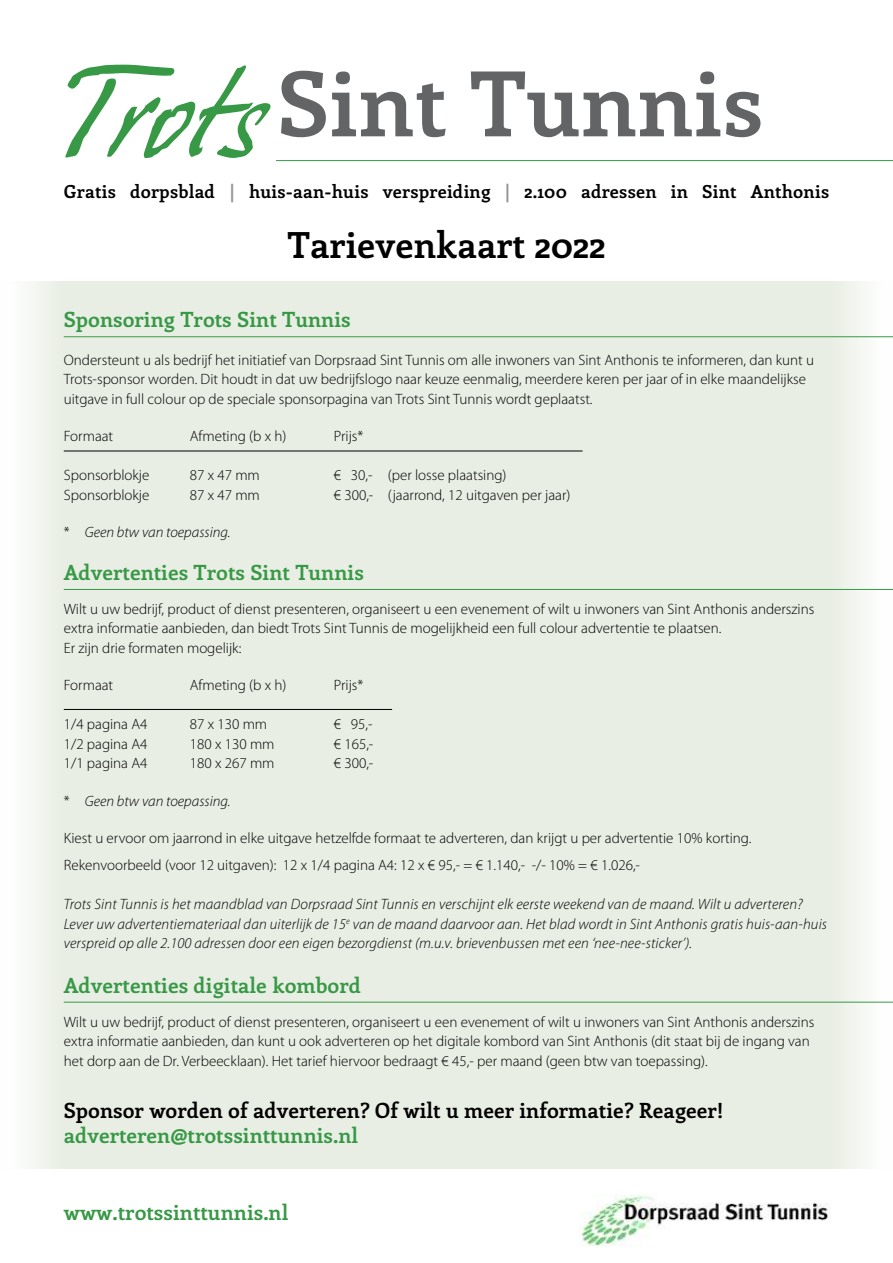
<style>
.page{position:relative;width:893px;height:1263px;background:#fff}
.page>*{position:absolute;margin:0;border:0;box-sizing:border-box;transform-origin:0 0}
.t1{font:700 90px "Enriqueta";color:#636466}
.t2{font:700 36px "Enriqueta";color:#000}
.t3{font:700 21px "Enriqueta";color:#379846}
.t4{font:700 21px "Enriqueta";color:#000}
.t5{font:700 18px "Enriqueta";letter-spacing:.01em;color:#000}
.t6{font:300 15px/19.5px "Myriad Pro";color:#000}
.t7{font:italic 300 15px/19.5px "Myriad Pro";letter-spacing:.01em;color:#000}
.s1{font-family:"Hans Hand";font-weight:400;font-size:112.5px;color:#379846}
.s2{color:#939598}
.s3{font-style:normal}
</style>
<div class="page">
<div style="left:250px;top:281px;width:643px;height:888px;background:#e8eee3"></div>
<div style="left:0;top:282px;width:643px;height:887px;background:#e8eee3"></div>
<img style="left:580px;top:1194px;width:248px;height:52px">
<hr style="left:276px;top:160px;width:617px;height:1px;background:#379846">
<hr style="left:64px;top:336px;width:829px;height:1px;background:#379846">
<hr style="left:64px;top:451px;width:519px;height:1px;background:#000">
<hr style="left:64px;top:589px;width:829px;height:1px;background:#379846">
<hr style="left:64px;top:709px;width:328px;height:1px;background:#000">
<hr style="left:64px;top:1002px;width:829px;height:1px;background:#379846">
<h1 class="t1" style="left:66px;top:39px;width:699px"><span class="s1">Trots</span> Sint Tunnis</h1>
<p class="t5" style="left:64px;top:179px;width:767px">Gratis dorpsblad <span class="s2">|</span> huis-aan-huis verspreiding <span class="s2">|</span> 2.100 adressen in Sint Anthonis</p>
<h2 class="t2" style="left:287px;top:219px;width:320px">Tarievenkaart 2022</h2>
<h3 class="t3" style="left:64px;top:305px;width:288px">Sponsoring Trots Sint Tunnis</h3>
<p class="t6" style="left:64px;top:350px;width:752px">Ondersteunt u als bedrijf het initiatief van Dorpsraad Sint Tunnis om alle inwoners van Sint Anthonis te informeren, dan kunt u<br>Trots-sponsor worden. Dit houdt in dat uw bedrijfslogo naar keuze eenmalig, meerdere keren per jaar of in elke maandelijkse uitgave in full colour op de speciale sponsorpagina van Trots Sint Tunnis wordt geplaatst.</p>
<p class="t6" style="left:64px;top:427px;width:51px">Formaat</p>
<p class="t6" style="left:190px;top:427px;width:98px">Afmeting (b x h)</p>
<p class="t6" style="left:334px;top:427px;width:31px">Prijs*</p>
<p class="t6" style="left:64px;top:466px;width:87px">Sponsorblokje</p>
<p class="t6" style="left:190px;top:466px;width:72px">87 x 47 mm</p>
<p class="t6" style="left:334px;top:466px;width:174px">€ 30,- (per losse plaatsing)</p>
<p class="t6" style="left:64px;top:485px;width:87px">Sponsorblokje</p>
<p class="t6" style="left:190px;top:485px;width:72px">87 x 47 mm</p>
<p class="t6" style="left:334px;top:485px;width:238px">€ 300,- (jaarrond, 12 uitgaven per jaar)</p>
<p class="t7" style="left:64px;top:522px;width:168px"><span class="s3">*</span> Geen btw van toepassing.</p>
<h3 class="t3" style="left:64px;top:557px;width:302px">Advertenties Trots Sint Tunnis</h3>
<p class="t6" style="left:64px;top:599px;width:752px">Wilt u uw bedrijf, product of dienst presenteren, organiseert u een evenement of wilt u inwoners van Sint Anthonis anderszins extra informatie aanbieden, dan biedt Trots Sint Tunnis de mogelijkheid een full colour advertentie te plaatsen.<br>Er zijn drie formaten mogelijk:</p>
<p class="t6" style="left:64px;top:676px;width:51px">Formaat</p>
<p class="t6" style="left:190px;top:676px;width:98px">Afmeting (b x h)</p>
<p class="t6" style="left:334px;top:676px;width:31px">Prijs*</p>
<p class="t6" style="left:64px;top:715px;width:85px">1/4 pagina A4</p>
<p class="t6" style="left:190px;top:715px;width:79px">87 x 130 mm</p>
<p class="t6" style="left:334px;top:715px;width:40px">€ 95,-</p>
<p class="t6" style="left:64px;top:734px;width:85px">1/2 pagina A4</p>
<p class="t6" style="left:190px;top:734px;width:86px">180 x 130 mm</p>
<p class="t6" style="left:334px;top:734px;width:41px">€ 165,-</p>
<p class="t6" style="left:64px;top:754px;width:85px">1/1 pagina A4</p>
<p class="t6" style="left:190px;top:754px;width:86px">180 x 267 mm</p>
<p class="t6" style="left:334px;top:754px;width:41px">€ 300,-</p>
<p class="t7" style="left:64px;top:791px;width:168px"><span class="s3">*</span> Geen btw van toepassing.</p>
<p class="t6" style="left:64px;top:825px;width:689px;line-height:27px">Kiest u ervoor om jaarrond in elke uitgave hetzelfde formaat te adverteren, dan krijgt u per advertentie 10% korting.<br>Rekenvoorbeeld (voor 12 uitgaven): 12 x 1/4 pagina A4: 12 x € 95,- = € 1.140,- -/- 10% = € 1.026,-</p>
<p class="t7" style="left:64px;top:894px;width:765px">Trots Sint Tunnis is het maandblad van Dorpsraad Sint Tunnis en verschijnt elk eerste weekend van de maand. Wilt u adverteren?<br>Lever uw advertentiemateriaal dan uiterlijk de 15<sup>e</sup> van de maand daarvoor aan. Het blad wordt in Sint Anthonis gratis huis-aan-huis verspreid op alle 2.100 adressen door een eigen bezorgdienst (m.u.v. brievenbussen met een ‘nee-nee-sticker’).</p>
<h3 class="t3" style="left:64px;top:970px;width:299px">Advertenties digitale kombord</h3>
<p class="t6" style="left:64px;top:1012px;width:752px">Wilt u uw bedrijf, product of dienst presenteren, organiseert u een evenement of wilt u inwoners van Sint Anthonis anderszins extra informatie aanbieden, dan kunt u ook adverteren op het digitale kombord van Sint Anthonis (dit staat bij de ingang van het dorp aan de Dr. Verbeecklaan). Het tarief hiervoor bedraagt € 45,- per maand (geen btw van toepassing).</p>
<h3 class="t4" style="left:64px;top:1095px;width:661px">Sponsor worden of adverteren? Of wilt u meer informatie? Reageer!</h3>
<h3 class="t3" style="left:64px;top:1120px;width:296px">adverteren@trotssinttunnis.nl</h3>
<h3 class="t3" style="left:64px;top:1197px;width:226px">www.trotssinttunnis.nl</h3>
</div>
